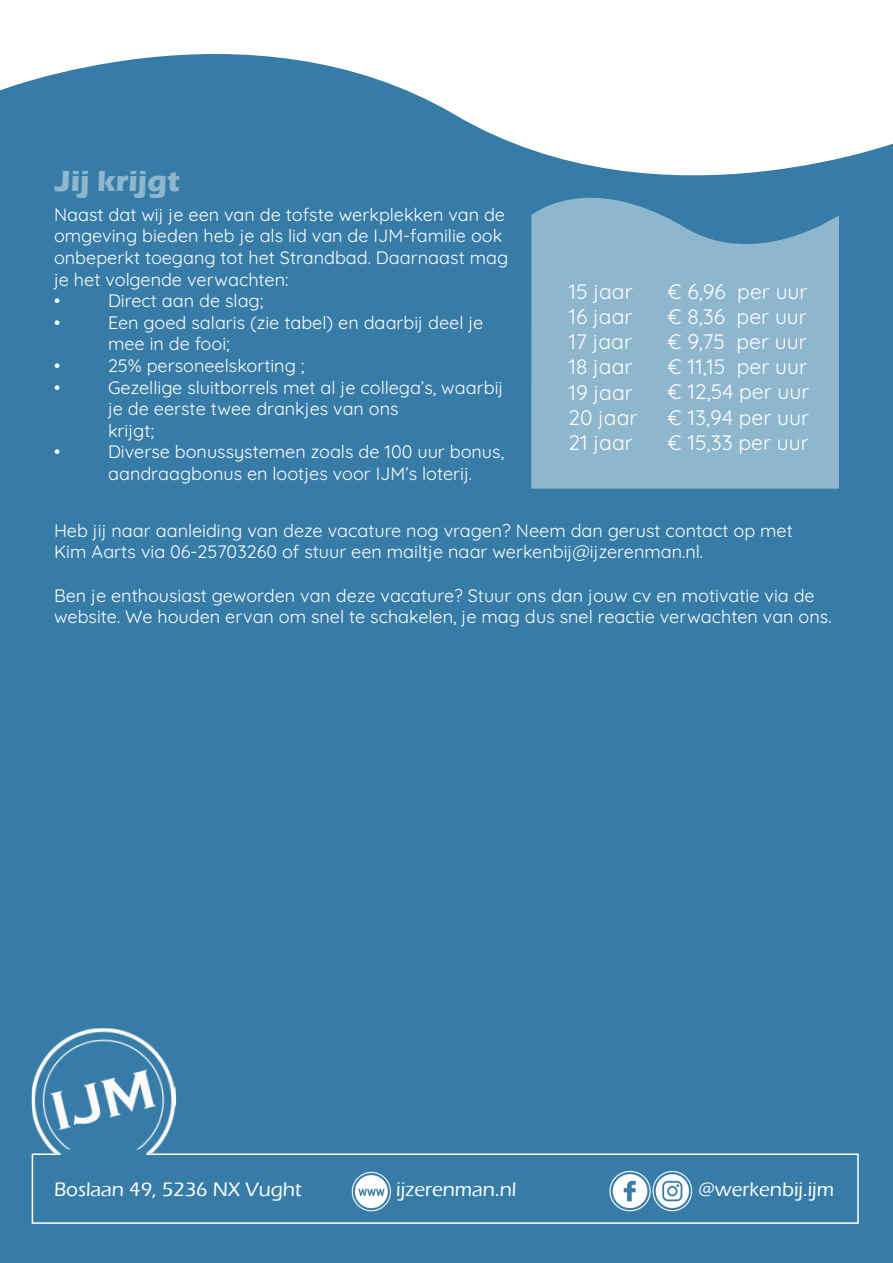
<style>
.page{position:relative;width:893px;height:1263px;background:#fff}
.page>*{position:absolute;margin:0;border:0;box-sizing:border-box;transform-origin:0 0}
.t1{font:700 30px "Eras ITC";color:#8eb6cc}
.t2{font:21px/25.2px "Quicksand";color:#fff}
.t3{font:500 20.1px "Eras ITC";color:#fff}
.t4{font:18px/21.6px "Quicksand";color:#fff}
</style>
<div class="page">
<div style="left:0;top:54px;width:893px;height:1209px;background:#367ca7"></div>
<img style="left:609px;top:1170px;width:84px;height:42px">
<img style="left:351px;top:1171px;width:41px;height:40px">
<div style="left:32px;top:1153px;width:827px;height:71px;border:2px solid #fff"></div>
<img style="left:32px;top:1028px;width:144px;height:125px">
<div style="left:61px;top:1149px;width:85px;height:6px;background:#367da9"></div>
<svg style="left:531px;top:169px;width:308px;height:320px;background:#80adc6"></svg>
<h1 class="t1" style="left:55px;top:164px;width:126px">Jij krijgt</h1>
<p class="t4" style="left:54px;top:202px;width:456px">Naast dat wij je een van de tofste werkplekken van de omgeving bieden heb je als lid van de IJM-familie ook onbeperkt toegang tot het Strandbad. Daarnaast mag je het volgende verwachten:<br>•</p>
<p class="t4" style="left:108px;top:288px;width:157px">Direct aan de slag;</p>
<p class="t4" style="left:54px;top:310px;width:8px">•</p>
<p class="t4" style="left:108px;top:310px;width:377px">Een goed salaris (zie tabel) en daarbij deel je mee in de fooi;</p>
<p class="t4" style="left:54px;top:353px;width:8px">•</p>
<p class="t4" style="left:108px;top:353px;width:198px">25% personeelskorting ;</p>
<p class="t4" style="left:54px;top:375px;width:8px">•</p>
<p class="t4" style="left:108px;top:375px;width:397px">Gezellige sluitborrels met al je collega’s, waarbij je de eerste twee drankjes van ons<br>krijgt;</p>
<p class="t4" style="left:54px;top:439px;width:8px">•</p>
<p class="t4" style="left:108px;top:439px;width:398px">Diverse bonussystemen zoals de 100 uur bonus, aandraagbonus en lootjes voor IJM’s loterij.</p>
<p class="t2" style="left:568px;top:277px;width:71px">15 jaar<br>16 jaar<br>17 jaar<br>18 jaar<br>19 jaar<br>20 jaar<br>21 jaar</p>
<p class="t2" style="left:668px;top:276px;width:143px">€ 6,96 per uur € 8,36 per uur € 9,75 per uur € 11,15 per uur € 12,54 per uur € 13,94 per uur € 15,33 per uur</p>
<p class="t4" style="left:54px;top:518px;width:740px">Heb jij naar aanleiding van deze vacature nog vragen? Neem dan gerust contact op met<br>Kim Aarts via 06-25703260 of stuur een mailtje naar werkenbij@ijzerenman.nl.</p>
<p class="t4" style="left:54px;top:583px;width:779px">Ben je enthousiast geworden van deze vacature? Stuur ons dan jouw cv en motivatie via de website. We houden ervan om snel te schakelen, je mag dus snel reactie verwachten van ons.</p>
<p class="t3" style="left:54px;top:1178px;width:249px">Boslaan 49, 5236 NX Vught</p>
<p class="t3" style="left:396px;top:1178px;width:122px">ijzerenman.nl</p>
<p class="t3" style="left:698px;top:1178px;width:137px">@werkenbij.ijm</p>
</div>
